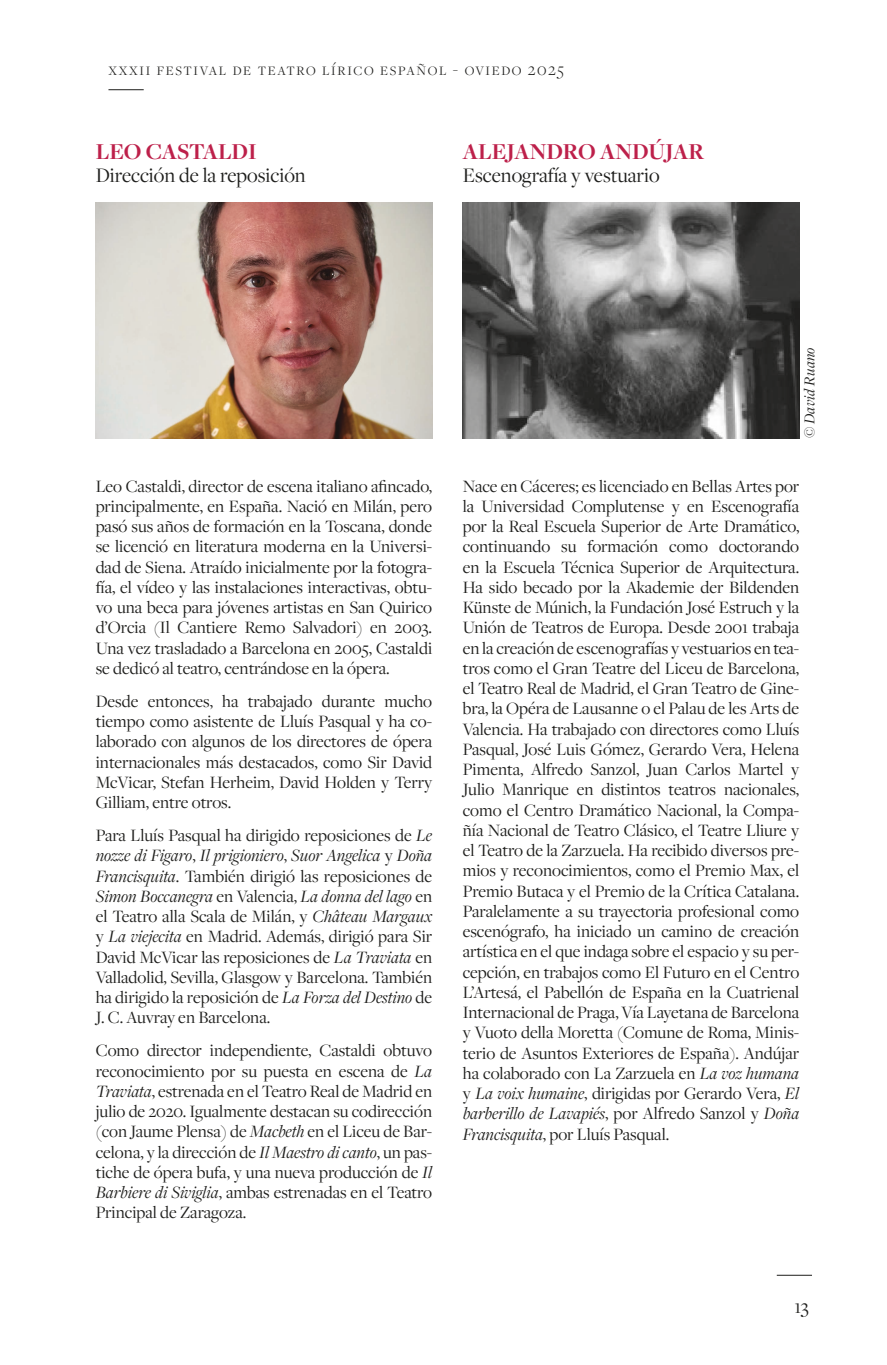
<style>
.page{position:relative;width:887px;height:1365px;background:#fff}
.page>*{position:absolute;margin:0;border:0;box-sizing:border-box;transform-origin:0 0}
.t1{font:700 23.62px "Freight Disp Pro";color:#bd204a}
.t2{font:21.38px "Freight Disp Pro";color:#1d1d1b}
.t3{font:20.25px "Freight Disp Pro";color:#1d1d1b}
.t4{font:18px/20.2px "Freight Disp Pro";color:#1d1d1b;text-align:justify}
.t5{font:300 18px "Freight Disp Pro";letter-spacing:.09em;color:#1d1d1b}
.Image_Credit{font:italic 15.75px "Freight Disp Pro";letter-spacing:.015em;color:#1d1d1b}
.s1{font-style:italic}
</style>
<div class="page">
<hr style="left:776px;top:1275px;width:36px;height:1px;background:#1d1d1b">
<hr style="left:108px;top:89px;width:36px;height:1px;background:#1d1d1b">
<img style="left:96px;top:202px;width:336px;height:236px">
<img style="left:463px;top:202px;width:336px;height:236px">
<p class="t5" style="left:108px;top:57px;width:457px">xxxii festival de teatro lírico español - oviedo 2025</p>
<p class="t1" style="left:96px;top:136px;width:162px">LEO CASTALDI</p>
<p class="t2" style="left:96px;top:162px;width:211px">Dirección de la reposición</p>
<p class="t1" style="left:463px;top:136px;width:243px">ALEJANDRO ANDÚJAR</p>
<p class="t2" style="left:463px;top:162px;width:198px">Escenografía y vestuario</p>
<p class="t4" style="left:96px;top:475px;width:338px">Leo Castaldi, director de escena italiano afincado, principalmente, en España. Nació en Milán, pero pasó sus años de formación en la Toscana, donde se licenció en literatura moderna en la Universi&shy;dad de Siena. Atraído inicialmente por la fotogra&shy;fía, el vídeo y las instalaciones interactivas, obtu&shy;vo una beca para jóvenes artistas en San Quirico d’Orcia (Il Cantiere Remo Salvadori) en 2003.<br>Una vez trasladado a Barcelona en 2005, Castaldi se dedicó al teatro, centrándose en la ópera.</p>
<p class="t4" style="left:96px;top:690px;width:338px">Desde entonces, ha trabajado durante mucho tiempo como asistente de Lluís Pasqual y ha co&shy;laborado con algunos de los directores de ópera internacionales más destacados, como Sir David McVicar, Stefan Herheim, David Holden y Terry Gilliam, entre otros.</p>
<p class="t4" style="left:96px;top:825px;width:338px">Para Lluís Pasqual ha dirigido reposiciones de <span class="s1">Le nozze di Figaro</span>, <span class="s1">Il prigioniero</span>, <span class="s1">Suor Angelica</span> y <span class="s1">Doña Francisquita</span>. También dirigió las reposiciones de <span class="s1">Simon Boccanegra</span> en Valencia, <span class="s1">La donna del lago</span> en el Teatro alla Scala de Milán, y <span class="s1">Château Margaux </span>y <span class="s1">La viejecita</span> en Madrid. Además, dirigió para Sir David McVicar las reposiciones de <span class="s1">La Traviata</span> en Valladolid, Sevilla, Glasgow y Barcelona. También ha dirigido la reposición de <span class="s1">La Forza del Destino</span> de J. C. Auvray en Barcelona.</p>
<p class="t4" style="left:96px;top:1040px;width:338px">Como director independiente, Castaldi obtuvo reconocimiento por su puesta en escena de <span class="s1">La Traviata</span>, estrenada en el Teatro Real de Madrid en julio de 2020. Igualmente destacan su codirección (con Jaume Plensa) de <span class="s1">Macbeth</span> en el Liceu de Bar&shy;celona, y la dirección de <span class="s1">Il Maestro di canto</span>, un pas&shy;tiche de ópera bufa, y una nueva producción de <span class="s1">Il Barbiere di Siviglia</span>, ambas estrenadas en el Teatro Principal de Zaragoza.</p>
<p class="Image_Credit" style="left:799px;top:438px;width:92px;rotate:-90deg">© David Ruano</p>
<p class="t4" style="left:463px;top:475px;width:338px">Nace en Cáceres; es licenciado en Bellas Artes por la Universidad Complutense y en Escenografía por la Real Escuela Superior de Arte Dramático, continuando su formación como doctorando en la Escuela Técnica Superior de Arquitectura.<br>Ha sido becado por la Akademie der Bildenden Künste de Múnich, la Fundación José Estruch y la Unión de Teatros de Europa. Desde 2001 trabaja en la creación de escenografías y vestuarios en tea&shy;tros como el Gran Teatre del Liceu de Barcelona, el Teatro Real de Madrid, el Gran Teatro de Gine&shy;bra, la Opéra de Lausanne o el Palau de les Arts de Valencia. Ha trabajado con directores como Lluís Pasqual, José Luis Gómez, Gerardo Vera, Helena Pimenta, Alfredo Sanzol, Juan Carlos Martel y Julio Manrique en distintos teatros nacionales, como el Centro Dramático Nacional, la Compa&shy;ñía Nacional de Teatro Clásico, el Teatre Lliure y el Teatro de la Zarzuela. Ha recibido diversos pre&shy;mios y reconocimientos, como el Premio Max, el Premio Butaca y el Premio de la Crítica Catalana.<br>Paralelamente a su trayectoria profesional como escenógrafo, ha iniciado un camino de creación artística en el que indaga sobre el espacio y su per&shy;cepción, en trabajos como El Futuro en el Centro L’Artesá, el Pabellón de España en la Cuatrienal Internacional de Praga, Vía Layetana de Barcelona y Vuoto della Moretta (Comune de Roma, Minis&shy;terio de Asuntos Exteriores de España). Andújar ha colaborado con La Zarzuela en <span class="s1">La voz humana </span>y <span class="s1">La voix humaine</span>, dirigidas por Gerardo Vera, <span class="s1">El barberillo de Lavapiés</span>, por Alfredo Sanzol y <span class="s1">Doña Francisquita</span>, por Lluís Pasqual.</p>
<p class="t3" style="left:794px;top:1293px;width:16px">13</p>
</div>
